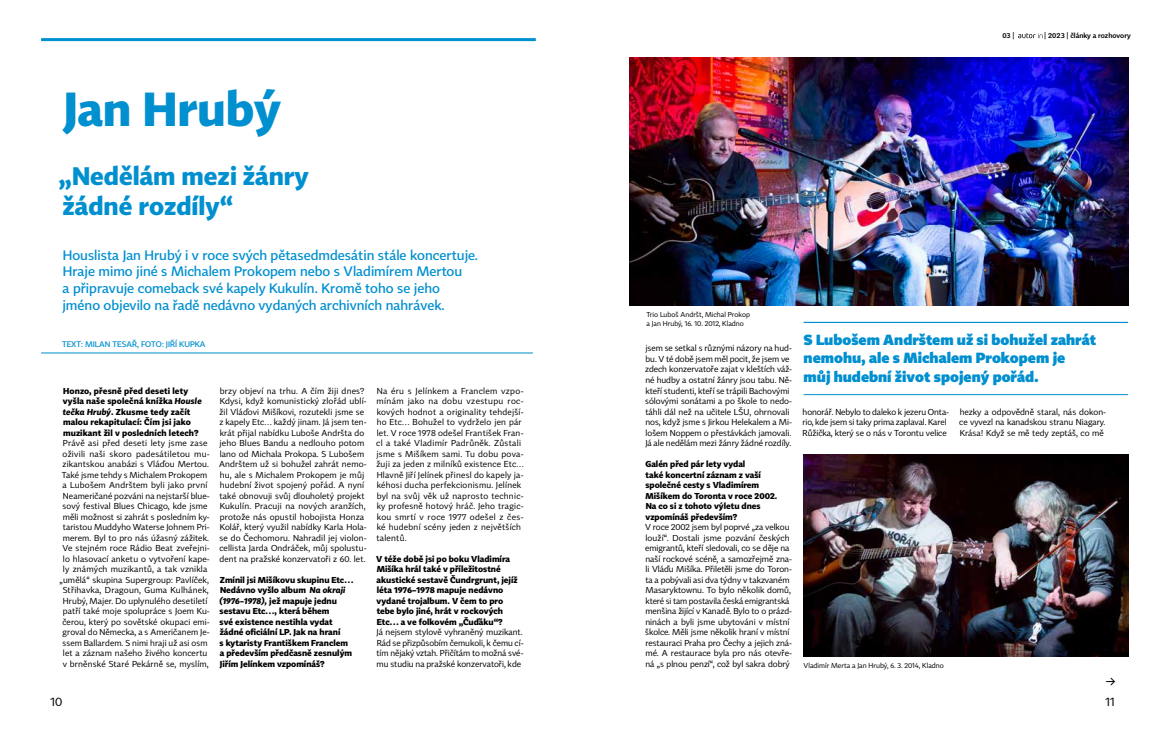
<style>
.page{position:relative;width:1168px;height:755px;background:#fff}
.page>*{position:absolute;margin:0;border:0;box-sizing:border-box;transform-origin:0 0}
.t1{font:700 47px "Tabac Sans";color:#008fcf}
.t2{font:700 25px/30px "Tabac Sans";color:#008fcf}
.t3{font:900 14.5px/18.5px "Tabac Sans";color:#008fcf}
.t4{font:500 13.5px/16.6px "Tabac Sans";color:#008fcf}
.t5{font:12.5px "Tabac Sans";color:#000}
.t6{font:12px "Tabac Sans";color:#000}
.t7{font:8.5px/10.5px "Tabac Sans";letter-spacing:.01em;color:#000}
.t8{font:700 8.5px/10.5px "Tabac Sans";color:#000}
.t9{font:8.5px/10.5px "Tabac Sans";letter-spacing:.03em;color:#000}
.t10{font:8.5px/10.5px "Tabac Sans";letter-spacing:-.01em;color:#000}
.t11{font:500 8px "Tabac Sans";color:#008fcf}
.t12{font:7px/9px "Tabac Sans";color:#000}
.t13{font:600 7px "Tabac Sans";color:#000}
.s1{font-style:italic}
</style>
<div class="page">
<img style="left:804px;top:454px;width:324px;height:201px">
<hr style="left:41px;top:38px;width:495px;height:3px;background:#008fcf">
<hr style="left:41px;top:352px;width:492px;height:1px;background:#008fcf">
<img style="left:629px;top:58px;width:499px;height:247px">
<hr style="left:804px;top:321px;width:324px;height:2px;background:#008fcf">
<hr style="left:804px;top:394px;width:324px;height:1px;background:#008fcf">
<svg style="left:1018px;top:33px;width:24px;height:5px"></svg>
<h1 class="t1" style="left:63px;top:80px;width:219px">Jan Hrubý</h1>
<h2 class="t2" style="left:59px;top:161px;width:252px">„Nedělám mezi žánry žádné rozdíly“</h2>
<p class="t4" style="left:62px;top:246px;width:417px">Houslista Jan Hrubý i v roce svých pětasedmdesátin stále koncertuje.<br>Hraje mimo jiné s Michalem Prokopem nebo s Vladimírem Mertou<br>a připravuje comeback své kapely Kukulín. Kromě toho se jeho jméno objevilo na řadě nedávno vydaných archivních nahrávek.</p>
<p class="t11" style="left:62px;top:339px;width:145px">TEXT: MILAN TESAŘ, FOTO: JIŘÍ KUPKA</p>
<p class="t8" style="left:63px;top:385px;width:140px">Honzo, přesně před deseti lety vyšla naše společná knížka <span class="s1">Housle tečka Hrubý</span>. Zkusme tedy začít malou rekapitulací: Čím jsi jako muzikant žil v posledních letech?</p>
<p class="t7" style="left:60px;top:437px;width:152px;text-align:center">Právě asi před deseti lety jsme zase oživili naši skoro padesátiletou mu&shy;zikantskou anabázi s Vláďou Mertou.<br>Také jsme tehdy s Michalem Prokopem a Lubošem Andrštem byli jako první Neameričané pozváni na nejstarší blue&shy;sový festival Blues Chicago, kde jsme měli možnost si zahrát s posledním ky&shy;taristou Muddyho Waterse Johnem Pri&shy;merem. Byl to pro nás úžasný zážitek.<br>Ve stejném roce Rádio Beat zveřejni&shy;lo hlasovací anketu o vytvoření kape&shy;ly známých muzikantů, a tak vznikla „umělá“ skupina Supergroup: Pavlíček, Střihavka, Dragoun, Guma Kulhánek, Hrubý, Majer. Do uplynulého desetiletí patří také moje spolupráce s Joem Ku&shy;čerou, který po sovětské okupaci emi&shy;groval do Německa, a s Američanem Je&shy;ssem Ballardem. S nimi hraji už asi osm let a záznam našeho živého koncertu v brněnské Staré Pekárně se, myslím,</p>
<p class="t7" style="left:219px;top:385px;width:149px">brzy objeví na trhu. A čím žiji dnes?<br>Kdysi, když komunistický zlořád ublí&shy;žil Vláďovi Mišíkovi, rozutekli jsme se z kapely Etc… každý jinam. Já jsem ten&shy;krát přijal nabídku Luboše Andršta do jeho Blues Bandu a nedlouho potom lano od Michala Prokopa. S Lubošem Andrštem už si bohužel zahrát nemo&shy;hu, ale s Michalem Prokopem je můj hudební život spojený pořád. A nyní také obnovuji svůj dlouholetý projekt Kukulín. Pracuji na nových aranžích, protože nás opustil hobojista Honza Kolář, který využil nabídky Karla Hola&shy;se do Čechomoru. Nahradil jej violon&shy;cellista Jarda Ondráček, můj spolustu&shy;dent na pražské konzervatoři z 60. let.</p>
<p class="t8" style="left:220px;top:574px;width:135px">Zmínil jsi Mišíkovu skupinu Etc…<br>Nedávno vyšlo album <span class="s1">Na okraji (1976–1978),</span> jež mapuje jednu sestavu Etc…, která během<br>své existence nestihla vydat žádné oficiální LP. Jak na hraní<br>s kytaristy Františkem Franclem a především předčasně zesnulým<br>Jiřím Jelínkem vzpomínáš?</p>
<p class="t9" style="left:376px;top:385px;width:149px">Na éru s Jelínkem a Franclem vzpo&shy;mínám jako na dobu vzestupu roc&shy;kových hodnot a originality tehdejší&shy;ho Etc… Bohužel to vydrželo jen pár let. V roce 1978 odešel František Fran&shy;cl a také Vladimír Padrůněk. Zůstali jsme s Mišíkem sami. Tu dobu pova&shy;žuji za jeden z milníků existence Etc… Hlavně Jiří Jelínek přinesl do kapely ja&shy;kéhosi ducha perfekcionismu. Jelínek byl na svůj věk už naprosto technic&shy;ky profesně hotový hráč. Jeho tragic&shy;kou smrtí v roce 1977 odešel z čes&shy;ké hudební scény jeden z největších talentů.</p>
<p class="t8" style="left:376px;top:553px;width:143px">V téže době jsi po boku Vladimíra<br>Mišíka hrál také v příležitostné akustické sestavě Čundrgrunt, jejíž léta 1976–1978 mapuje nedávno vydané trojalbum. V čem to pro tebe bylo jiné, hrát v rockových<br>Etc… a ve folkovém „Čuďáku“?</p>
<p class="t7" style="left:376px;top:626px;width:149px;text-align:justify">Já nejsem stylově vyhraněný muzikant.<br>Rád se přizpůsobím čemukoli, k čemu cí&shy;tím nějaký vztah. Přičítám to možná své&shy;mu studiu na pražské konzervatoři, kde</p>
<p class="t13" style="left:1002px;top:31px;width:14px">03 |</p>
<p class="t13" style="left:1044px;top:31px;width:88px">| 2023 | články a rozhovory</p>
<p class="t12" style="left:646px;top:310px;width:105px">Trio Luboš Andršt, Michal Prokop a Jan Hrubý, 16. 10. 2012, Kladno</p>
<p class="t7" style="left:645px;top:343px;width:148px">jsem se setkal s různými názory na hud&shy;bu. V té době jsem měl pocit, že jsem ve zdech konzervatoře zajat v kleštích váž&shy;né hudby a ostatní žánry jsou tabu. Ně&shy;kteří studenti, kteří se trápili Bachovými sólovými sonátami a po škole to nedo&shy;táhli dál než na učitele LŠU, ohrnovali nos, když jsme s Jirkou Helekalem a Mi&shy;lošem Noppem o přestávkách jamovali.<br>Já ale nedělám mezi žánry žádné rozdíly.</p>
<p class="t8" style="left:645px;top:458px;width:134px">Galén před pár lety vydal<br>také koncertní záznam z vaší společné cesty s Vladimírem<br>Mišíkem do Toronta v roce 2002.<br>Na co si z tohoto výletu dnes vzpomínáš především?</p>
<p class="t7" style="left:645px;top:521px;width:148px">V roce 2002 jsem byl poprvé „za velkou louží“. Dostali jsme pozvání českých emigrantů, kteří sledovali, co se děje na naší rockové scéně, a samozřejmě zna&shy;li Vláďu Mišíka. Přiletěli jsme do Toron&shy;ta a pobývali asi dva týdny v takzvaném Masaryktownu. To bylo několik domů, které si tam postavila česká emigrantská menšina žijící v Kanadě. Bylo to o prázd&shy;ninách a byli jsme ubytováni v místní školce. Měli jsme několik hraní v místní restauraci Praha pro Čechy a jejich zná&shy;mé. A restaurace byla pro nás otevře&shy;ná „s plnou penzí“, což byl sakra dobrý</p>
<h3 class="t3" style="left:804px;top:330px;width:294px">S Lubošem Andrštem už si bohužel zahrát nemohu, ale s Michalem Prokopem je<br>můj hudební život spojený pořád.</h3>
<p class="t10" style="left:802px;top:406px;width:148px">honorář. Nebylo to daleko k jezeru Onta&shy;rio, kde jsem si taky prima zaplaval. Karel<br>Růžička, který se o nás v Torontu velice</p>
<p class="t7" style="left:959px;top:406px;width:148px;text-align:justify">hezky a odpovědně staral, nás dokon&shy;ce vyvezl na kanadskou stranu Niagary.<br>Krása! Když se mě tedy zeptáš, co mě</p>
<p class="t12" style="left:804px;top:660px;width:142px">Vladimír Merta a Jan Hrubý, 6. 3. 2014, Kladno</p>
<h3 class="t5" style="left:1106px;top:673px;width:11px">→</h3>
<h3 class="t6" style="left:51px;top:693px;width:13px">10</h3>
<h3 class="t6" style="left:1105px;top:693px;width:11px">11</h3>
</div>
